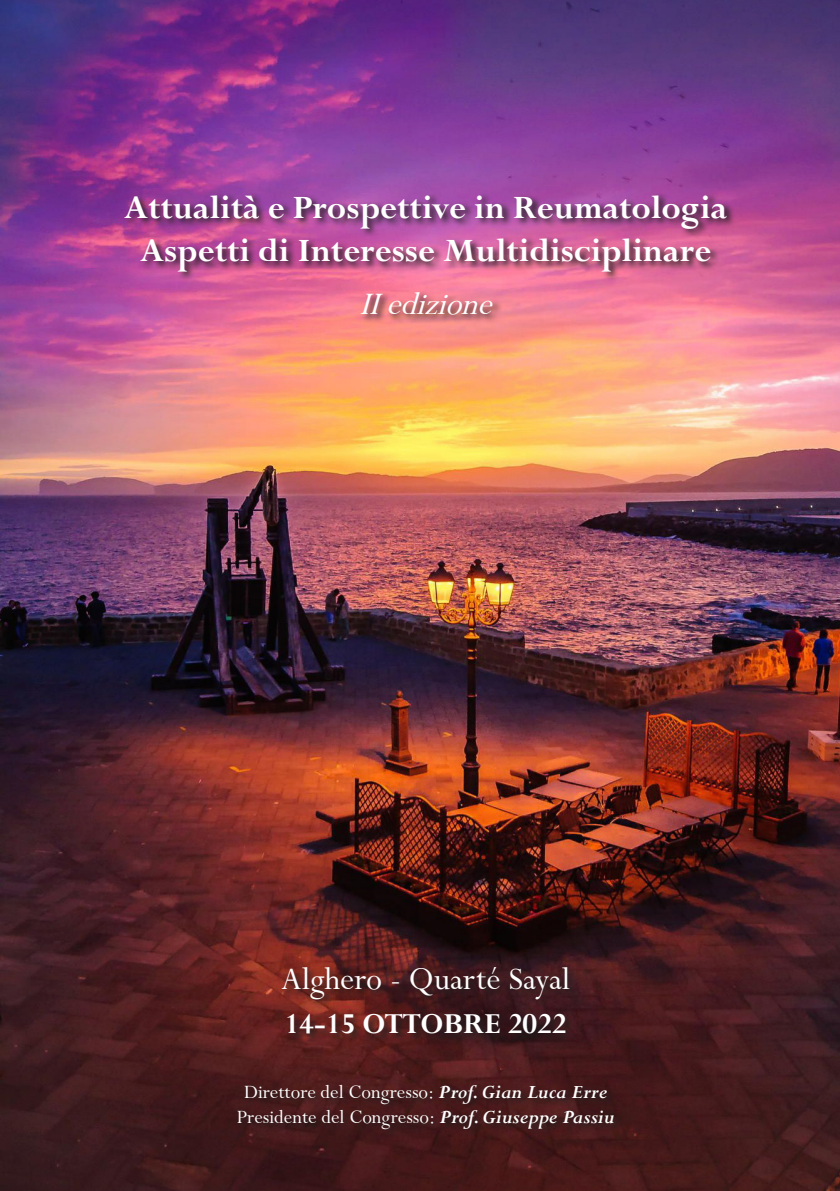
<style>
.page{position:relative;width:840px;height:1191px;background:#fff}
.page>*{position:absolute;margin:0;border:0;box-sizing:border-box;transform-origin:0 0}
.t1{font:700 36px "Perpetua";color:#fff}
.t2{font:35px "Perpetua";color:#fff}
.t3{font:italic 35px "Perpetua";color:#fff}
.t4{font:700 32px "Perpetua";color:#fff}
.t5{font:21px "Perpetua";color:#fff}
.s1{font-weight:700;font-style:italic}
</style>
<div class="page">
<img style="left:0;top:0;width:839px;height:1191px">
<svg style="left:280px;top:965px;width:298px;height:78px;background:#4c1d1d"></svg>
<svg style="left:359px;top:291px;width:144px;height:34px;background:#db7981"></svg>
<svg style="left:123px;top:193px;width:612px;height:88px;background:#ae518d"></svg>
<svg style="left:236px;top:1081px;width:387px;height:57px;background:#441a1b"></svg>
<p class="t1" style="left:124px;top:188px;width:604px">Attualità e Prospettive in Reumatologia</p>
<p class="t1" style="left:140px;top:231px;width:572px">Aspetti di Interesse Multidisciplinare</p>
<p class="t3" style="left:360px;top:286px;width:144px">IIedizione</p>
<p class="t2" style="left:281px;top:960px;width:290px">Alghero - Quarté Sayal</p>
<p class="t4" style="left:285px;top:1006px;width:283px">14-15 OTTOBRE 2022</p>
<p class="t5" style="left:244px;top:1080px;width:364px">Direttore del Congresso: <span class="s1">Prof. Gian Luca Erre</span></p>
<p class="t5" style="left:237px;top:1105px;width:379px">Presidente del Congresso: <span class="s1">Prof. Giuseppe Passiu</span></p>
</div>
